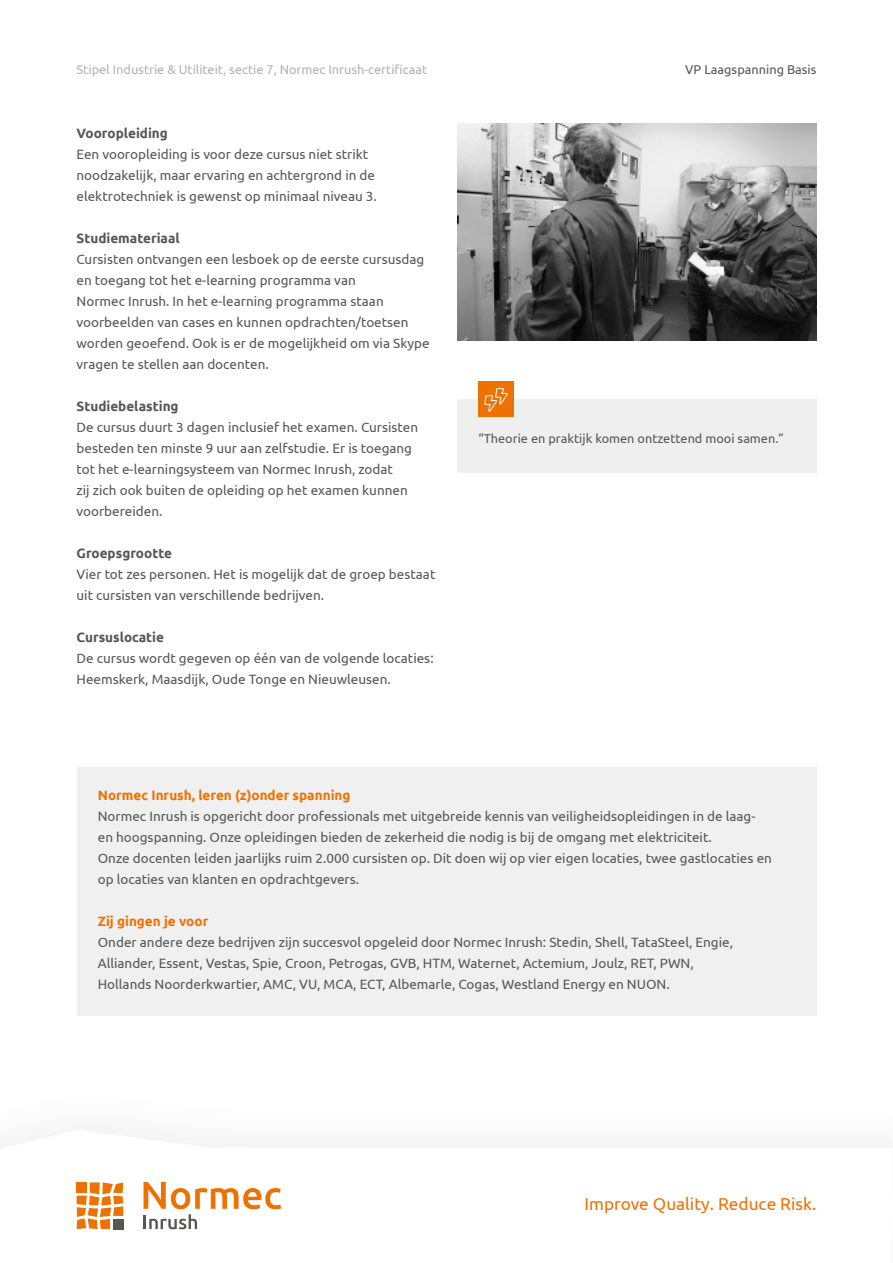
<style>
.page{position:relative;width:893px;height:1263px;background:#fff}
.page>*{position:absolute;margin:0;border:0;box-sizing:border-box;transform-origin:0 0}
.t1{font:17.25px "Ubuntu";color:#ee7203}
.t2{font:13.5px/21px "Ubuntu";color:#575756}
.t3{font:700 13.5px "Ubuntu";color:#575756}
.t4{font:700 13.5px "Ubuntu";color:#ee7203}
.t5{font:12.75px "Ubuntu";color:#575756}
.t6{font:12.75px "Ubuntu";color:#b3b2b2}
</style>
<div class="page">
<svg style="left:0;top:1131px;width:892px;height:99px"></svg>
<svg style="left:144px;top:1182px;width:137px;height:47px"></svg>
<svg style="left:77px;top:1182px;width:46px;height:47px"></svg>
<img style="left:457px;top:123px;width:359px;height:218px">
<div style="left:457px;top:399px;width:359px;height:73px;background:#eeefee"></div>
<div style="left:478px;top:381px;width:36px;height:36px;background:#ee7203"></div>
<svg style="left:484px;top:388px;width:24px;height:24px"></svg>
<div style="left:77px;top:767px;width:739px;height:249px;background:#f0f0f0"></div>
<p class="t6" style="left:77px;top:62px;width:352px">Stipel Industrie &amp; Utiliteit, sectie 7, Normec Inrush-certificaat</p>
<p class="t3" style="left:77px;top:125px;width:93px">Vooropleiding</p>
<p class="t2" style="left:77px;top:143px;width:302px">Een vooropleiding is voor deze cursus niet strikt noodzakelijk, maar ervaring en achtergrond in de elektrotechniek is gewenst op minimaal niveau 3.</p>
<p class="t3" style="left:77px;top:230px;width:105px">Studiemateriaal</p>
<p class="t2" style="left:77px;top:248px;width:355px">Cursisten ontvangen een lesboek op de eerste cursusdag en toegang tot het e-learning programma van<br>Normec Inrush. In het e-learning programma staan voorbeelden van cases en kunnen opdrachten/toetsen worden geoefend. Ook is er de mogelijkheid om via Skype vragen te stellen aan docenten.</p>
<p class="t3" style="left:77px;top:398px;width:104px">Studiebelasting</p>
<p class="t2" style="left:77px;top:416px;width:343px">De cursus duurt 3 dagen inclusief het examen. Cursisten besteden ten minste 9 uur aan zelfstudie. Er is toegang tot het e-learningsysteem van Normec Inrush, zodat<br>zij zich ook buiten de opleiding op het examen kunnen voorbereiden.</p>
<p class="t3" style="left:77px;top:545px;width:97px">Groepsgrootte</p>
<p class="t2" style="left:77px;top:563px;width:360px">Vier tot zes personen. Het is mogelijk dat de groep bestaat uit cursisten van verschillende bedrijven.</p>
<p class="t3" style="left:77px;top:629px;width:89px">Cursuslocatie</p>
<p class="t2" style="left:77px;top:647px;width:359px">De cursus wordt gegeven op één van de volgende locaties:<br>Heemskerk, Maasdijk, Oude Tonge en Nieuwleusen.</p>
<p class="t5" style="left:685px;top:62px;width:133px">VP Laagspanning Basis</p>
<p class="t5" style="left:478px;top:430px;width:307px">“Theorie en praktijk komen ontzettend mooi samen.”</p>
<p class="t4" style="left:98px;top:787px;width:254px">Normec Inrush, leren (z)onder spanning</p>
<p class="t2" style="left:98px;top:805px;width:676px">Normec Inrush is opgericht door professionals met uitgebreide kennis van veiligheidsopleidingen in de laag&shy;en hoogspanning. Onze opleidingen bieden de zekerheid die nodig is bij de omgang met elektriciteit.<br>Onze docenten leiden jaarlijks ruim 2.000 cursisten op. Dit doen wij op vier eigen locaties, twee gastlocaties en op locaties van klanten en opdrachtgevers.</p>
<p class="t4" style="left:98px;top:913px;width:112px">Zij gingen je voor</p>
<p class="t2" style="left:98px;top:931px;width:637px">Onder andere deze bedrijven zijn succesvol opgeleid door Normec Inrush: Stedin, Shell, TataSteel, Engie,<br>Alliander, Essent, Vestas, Spie, Croon, Petrogas, GVB, HTM, Waternet, Actemium, Joulz, RET, PWN,<br>Hollands Noorderkwartier, AMC, VU, MCA, ECT, Albemarle, Cogas, Westland Energy en NUON.</p>
<p class="t1" style="left:585px;top:1193px;width:233px">Improve Quality. Reduce Risk.</p>
</div>
